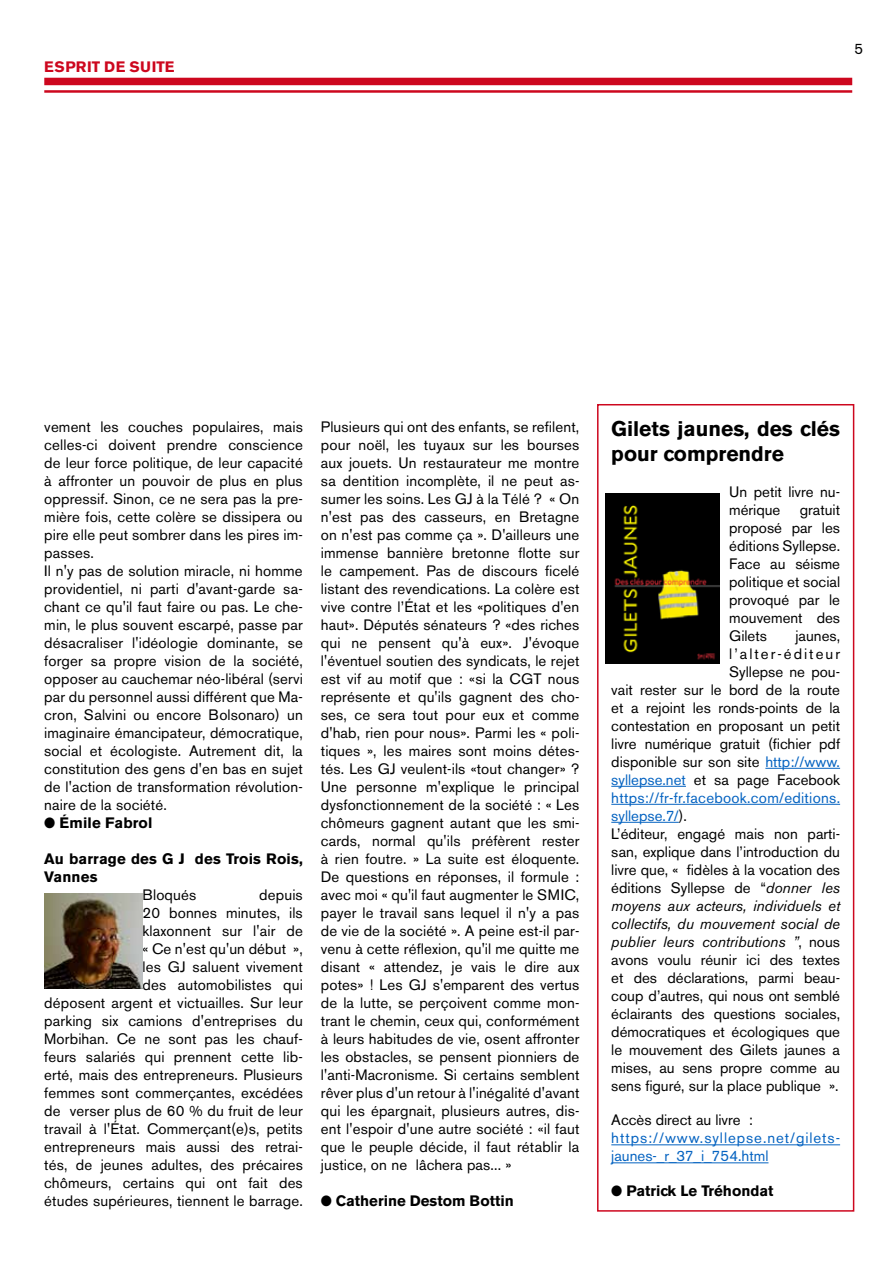
<style>
.page{position:relative;width:893px;height:1263px;background:#fff}
.page>*{position:absolute;margin:0;border:0;box-sizing:border-box;transform-origin:0 0}
.t1{font:700 21px/25.2px "Akzidenz Grotesk BE";color:#000}
.t2{font:15px/18px "Akzidenz Grotesk BE";letter-spacing:.01em;color:#000}
.t3{font:italic 15px "Akzidenz Grotesk BE";color:#000}
.t4{font:700 15px/18px "Akzidenz Grotesk BE";color:#000}
.t5{font:15px/18px "Akzidenz Grotesk BE";letter-spacing:.06em;color:#0563c1}
.t6{font:15px "Akzidenz Grotesk BE";letter-spacing:.02em;color:#0563c1}
.t7{font:15px "Akzidenz Grotesk BE";letter-spacing:.135em;color:#000}
.t8{font:700 15px "Akzidenz Grotesk BE";letter-spacing:.03em;color:#cd071e}
.t9{font:15px "Akzidenz Grotesk BE";color:#0563c1}
.s1{color:#0563c1}
.s2{color:#000}
.s3{font-style:italic}
.s4{font-style:normal}
</style>
<div class="page">
<div style="left:44px;top:78px;width:808px;height:7px;background:#cd071e"></div>
<hr style="left:44px;top:90px;width:808px;height:3px;background:#cd071e">
<hr style="left:765px;top:768px;width:75px;height:1px;background:#0563c1">
<hr style="left:611px;top:786px;width:75px;height:1px;background:#0563c1">
<hr style="left:611px;top:804px;width:229px;height:1px;background:#0563c1">
<hr style="left:611px;top:822px;width:68px;height:1px;background:#0563c1">
<hr style="left:611px;top:1144px;width:229px;height:1px;background:#0563c1">
<hr style="left:611px;top:1162px;width:157px;height:1px;background:#0563c1">
<div style="left:597px;top:404px;width:257px;height:807px;border:2px solid #cd071e"></div>
<img style="left:606px;top:493px;width:113px;height:171px">
<img style="left:44px;top:894px;width:99px;height:94px">
<p class="t8" style="left:44px;top:58px;width:132px">ESPRIT DE SUITE</p>
<p class="t2" style="left:854px;top:40px;width:10px">5</p>
<p class="t2" style="left:44px;top:418px;width:260px">vement les couches populaires, mais celles-ci doivent prendre conscience de leur force politique, de leur capacité à affronter un pouvoir de plus en plus oppressif. Sinon, ce ne sera pas la pre&shy;mière fois, cette colère se dissipera ou pire elle peut sombrer dans les pires im&shy;passes.<br>Il n'y pas de solution miracle, ni homme providentiel, ni parti d'avant-garde sa&shy;chant ce qu'il faut faire ou pas. Le che&shy;min, le plus souvent escarpé, passe par désacraliser l'idéologie dominante, se forger sa propre vision de la société, opposer au cauchemar néo-libéral (servi par du personnel aussi différent que Ma&shy;cron, Salvini ou encore Bolsonaro) un imaginaire émancipateur, démocratique, social et écologiste. Autrement dit, la constitution des gens d'en bas en sujet de l'action de transformation révolution&shy;naire de la société.</p>
<p class="t4" style="left:44px;top:814px;width:110px">● Émile Fabrol</p>
<p class="t4" style="left:44px;top:850px;width:260px">Au barrage des G J des Trois Rois,<br>Vannes</p>
<p class="t2" style="left:143px;top:886px;width:55px">Bloqués</p>
<p class="t2" style="left:44px;top:886px;width:260px;text-align:right">depuis<br>20 bonnes minutes, ils<br>klaxonnent sur l'air de<br>« Ce n'est qu'un début »,<br>les GJ saluent vivement<br>des automobilistes qui<br>déposent argent et victuailles. Sur leur parking six camions d'entreprises du<br>Morbihan. Ce ne sont pas les chauf&shy;feurs salariés qui prennent cette lib&shy;erté, mais des entrepreneurs. Plusieurs femmes sont commerçantes, excédées de verser plus de 60 % du fruit de leur travail à l'État. Commerçant(e)s, petits entrepreneurs mais aussi des retrai&shy;tés, de jeunes adultes, des précaires chômeurs, certains qui ont fait des études supérieures, tiennent le barrage.</p>
<p class="t2" style="left:321px;top:418px;width:260px;text-align:justify">Plusieurs qui ont des enfants, se refilent, pour noël, les tuyaux sur les bourses aux jouets. Un restaurateur me montre sa dentition incomplète, il ne peut as&shy;sumer les soins. Les GJ à la Télé ? « On n'est pas des casseurs, en Bretagne on n'est pas comme ça ». D'ailleurs une immense bannière bretonne flotte sur le campement. Pas de discours ficelé listant des revendications. La colère est vive contre l’État et les «politiques d'en haut». Députés sénateurs ? «des riches qui ne pensent qu'à eux». J'évoque l'éventuel soutien des syndicats, le rejet est vif au motif que : «si la CGT nous représente et qu'ils gagnent des cho&shy;ses, ce sera tout pour eux et comme d'hab, rien pour nous». Parmi les « poli&shy;tiques », les maires sont moins détes&shy;tés. Les GJ veulent-ils «tout changer» ?<br>Une personne m'explique le principal dysfonctionnement de la société : « Les chômeurs gagnent autant que les smi&shy;cards, normal qu'ils préfèrent rester à rien foutre. » La suite est éloquente.<br>De questions en réponses, il formule : avec moi « qu'il faut augmenter le SMIC, payer le travail sans lequel il n'y a pas de vie de la société ». A peine est-il par&shy;venu à cette réflexion, qu'il me quitte me disant « attendez, je vais le dire aux potes» ! Les GJ s'emparent des vertus de la lutte, se perçoivent comme mon&shy;trant le chemin, ceux qui, conformément à leurs habitudes de vie, osent affronter les obstacles, se pensent pionniers de l'anti-Macronisme. Si certains semblent rêver plus d'un retour à l'inégalité d'avant qui les épargnait, plusieurs autres, dis&shy;ent l'espoir d'une autre société : «il faut que le peuple décide, il faut rétablir la justice, on ne lâchera pas... »</p>
<p class="t4" style="left:321px;top:1192px;width:195px">● Catherine Destom Bottin</p>
<h1 class="t1" style="left:611px;top:416px;width:230px">Gilets jaunes, des clés pour comprendre</h1>
<p class="t2" style="left:729px;top:482px;width:112px">Un petit livre nu&shy;mérique</p>
<p class="t2" style="left:729px;top:500px;width:112px;text-align:justify;text-indent:71px">gratuit proposé par les éditions Syllepse.<br>Face au séisme politique et social provoqué par le mouvement des Gilets</p>
<p class="t2" style="left:795px;top:626px;width:46px">jaunes,</p>
<p class="t7" style="left:729px;top:645px;width:112px">l’alter-éditeur</p>
<p class="t2" style="left:729px;top:662px;width:112px">Syllepse ne pou-</p>
<p class="t2" style="left:611px;top:680px;width:230px">vait rester sur le bord de la route</p>
<p class="t2" style="left:611px;top:698px;width:230px">et a rejoint les ronds-points de la</p>
<p class="t2" style="left:611px;top:716px;width:230px">contestation en proposant un petit</p>
<p class="t2" style="left:611px;top:734px;width:230px">livre numérique gratuit (fichier pdf</p>
<p class="t2" style="left:611px;top:752px;width:230px">disponible sur son site <span class="s1">http://www.</span></p>
<p class="t2" style="left:611px;top:770px;width:230px"><span class="s1">syllepse.net</span> et sa page Facebook</p>
<p class="t6" style="left:611px;top:789px;width:230px">https://fr-fr.facebook.com/editions.</p>
<p class="t9" style="left:611px;top:807px;width:77px">syllepse.7/<span class="s2">).</span></p>
<p class="t2" style="left:611px;top:824px;width:230px">L’éditeur, engagé mais non parti-</p>
<p class="t2" style="left:611px;top:842px;width:230px">san, explique dans l’introduction du</p>
<p class="t2" style="left:611px;top:860px;width:230px">livre que, « fidèles à la vocation des</p>
<p class="t2" style="left:611px;top:878px;width:230px">éditions Syllepse de “<span class="s3">donner les</span></p>
<p class="t3" style="left:611px;top:896px;width:230px">moyens aux acteurs, individuels et</p>
<p class="t3" style="left:611px;top:914px;width:230px">collectifs, du mouvement social de</p>
<p class="t3" style="left:611px;top:932px;width:230px">publier leurs contributions ”<span class="s4">, nous</span></p>
<p class="t2" style="left:611px;top:950px;width:230px">avons voulu réunir ici des textes</p>
<p class="t2" style="left:611px;top:968px;width:230px">et des déclarations, parmi beau-</p>
<p class="t2" style="left:611px;top:986px;width:230px">coup d’autres, qui nous ont semblé</p>
<p class="t2" style="left:611px;top:1004px;width:230px">éclairants des questions sociales,</p>
<p class="t2" style="left:611px;top:1022px;width:230px">démocratiques et écologiques que</p>
<p class="t2" style="left:611px;top:1040px;width:230px">le mouvement des Gilets jaunes a</p>
<p class="t2" style="left:611px;top:1058px;width:230px">mises, au sens propre comme au</p>
<p class="t2" style="left:611px;top:1076px;width:229px">sens figuré, sur la place publique ».</p>
<p class="t2" style="left:611px;top:1111px;width:143px">Accès direct au livre :</p>
<p class="t5" style="left:611px;top:1129px;width:230px">https://www.syllepse.net/gilets&shy;jaunes-_r_37_i_754.html</p>
<p class="t4" style="left:611px;top:1182px;width:164px">● Patrick Le Tréhondat</p>
</div>
